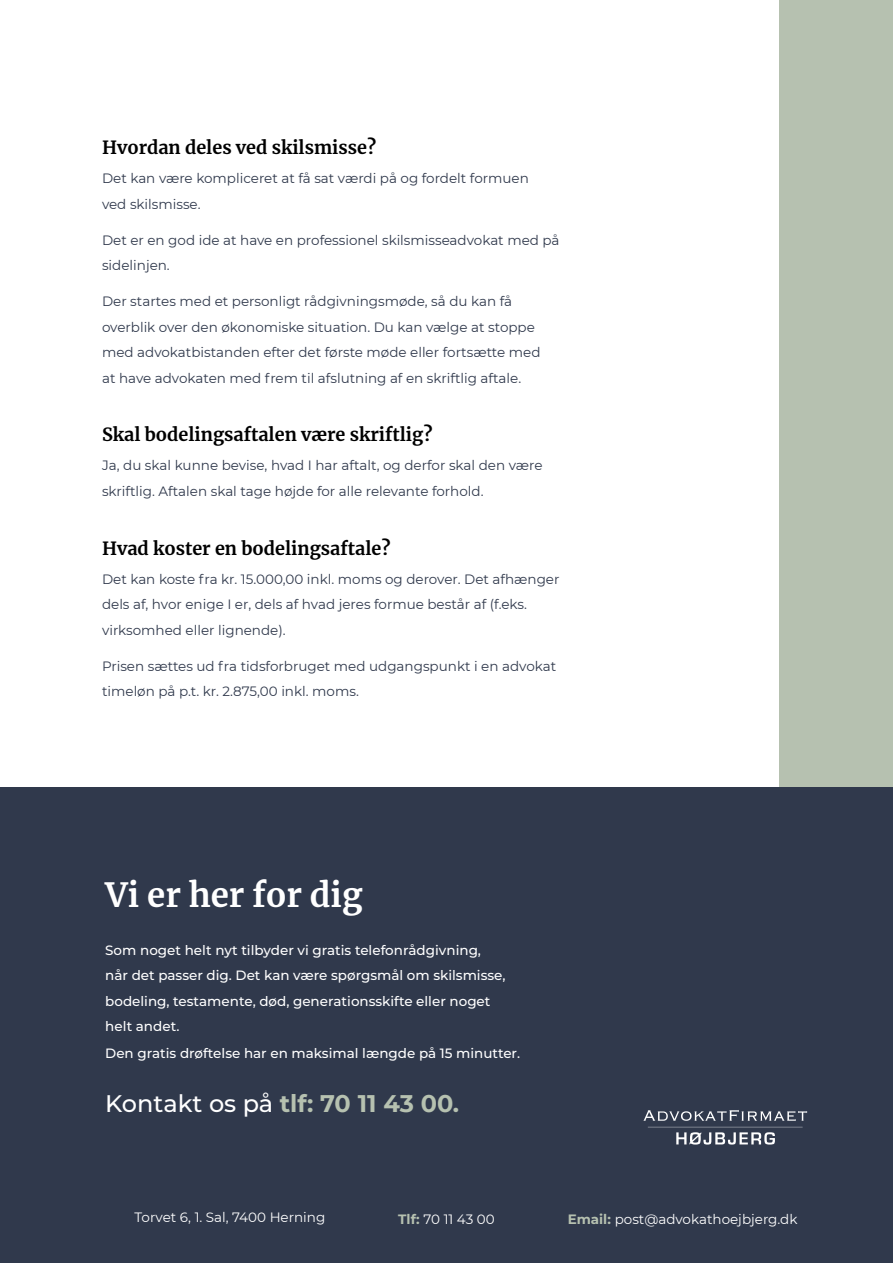
<style>
.page{position:relative;width:893px;height:1263px;background:#fff}
.page>*{position:absolute;margin:0;border:0;box-sizing:border-box;transform-origin:0 0}
.t1{font:700 33px "Merriweather";color:#fff}
.t2{font:700 24px "Montserrat";color:#b6c1b0}
.t3{font:700 18px "Merriweather";color:#000}
.t4{font:13.5px/25.5px "Montserrat";color:#30394c}
.t5{font:500 13.5px/25.5px "Montserrat";color:#fff}
.t6{font:13.5px "Montserrat";color:#fff}
.s1{font-weight:500;color:#fff}
.s2{font-weight:700;color:#b6c1b0}
</style>
<div class="page">
<div style="left:0;top:1178px;width:893px;height:85px;background:#30394c"></div>
<div style="left:780px;top:0;width:113px;height:855px;background:#b6c1b0"></div>
<div style="left:0;top:787px;width:893px;height:392px;background:#30394c"></div>
<svg style="left:643px;top:1110px;width:164px;height:34px"></svg>
<p class="t3" style="left:102px;top:135px;width:276px">Hvordan deles ved skilsmisse?</p>
<p class="t4" style="left:102px;top:165px;width:428px">Det kan være kompliceret at få sat værdi på og fordelt formuen</p>
<p class="t4" style="left:102px;top:191px;width:100px">ved skilsmisse.</p>
<p class="t4" style="left:102px;top:227px;width:459px">Det er en god ide at have en professionel skilsmisseadvokat med på sidelinjen.</p>
<p class="t4" style="left:102px;top:288px;width:440px">Der startes med et personligt rådgivningsmøde, så du kan få overblik over den økonomiske situation. Du kan vælge at stoppe med advokatbistanden efter det første møde eller fortsætte med</p>
<p class="t4" style="left:102px;top:365px;width:421px">at have advokaten med frem til afslutning af en skriftlig aftale.</p>
<p class="t3" style="left:102px;top:422px;width:332px">Skal bodelingsaftalen være skriftlig?</p>
<p class="t4" style="left:102px;top:452px;width:442px">Ja, du skal kunne bevise, hvad I har aftalt, og derfor skal den være skriftlig. Aftalen skal tage højde for alle relevante forhold.</p>
<p class="t3" style="left:102px;top:536px;width:290px">Hvad koster en bodelingsaftale?</p>
<p class="t4" style="left:102px;top:566px;width:459px">Det kan koste fra kr. 15.000,00 inkl. moms og derover. Det afhænger dels af, hvor enige I er, dels af hvad jeres formue består af (f.eks. virksomhed eller lignende).</p>
<p class="t4" style="left:102px;top:653px;width:456px">Prisen sættes ud fra tidsforbruget med udgangspunkt i en advokat timeløn på p.t. kr. 2.875,00 inkl. moms.</p>
<p class="t1" style="left:105px;top:872px;width:259px">Vi er her for dig</p>
<p class="t5" style="left:105px;top:936px;width:402px">Som noget helt nyt tilbyder vi gratis telefonrådgivning, når det passer dig. Det kan være spørgsmål om skilsmisse, bodeling, testamente, død, generationsskifte eller noget helt andet.</p>
<p class="t5" style="left:105px;top:1040px;width:416px">Den gratis drøftelse har en maksimal længde på 15 minutter.</p>
<p class="t2" style="left:105px;top:1086px;width:355px"><span class="s1">Kontakt os på</span> tlf: 70 11 43 00.</p>
<p class="t6" style="left:135px;top:1208px;width:192px">Torvet 6, 1. Sal, 7400 Herning</p>
<p class="t6" style="left:398px;top:1210px;width:98px"><span class="s2">Tlf:</span> 70 11 43 00</p>
<p class="t6" style="left:568px;top:1210px;width:231px"><span class="s2">Email:</span> post@advokathoejbjerg.dk</p>
</div>
